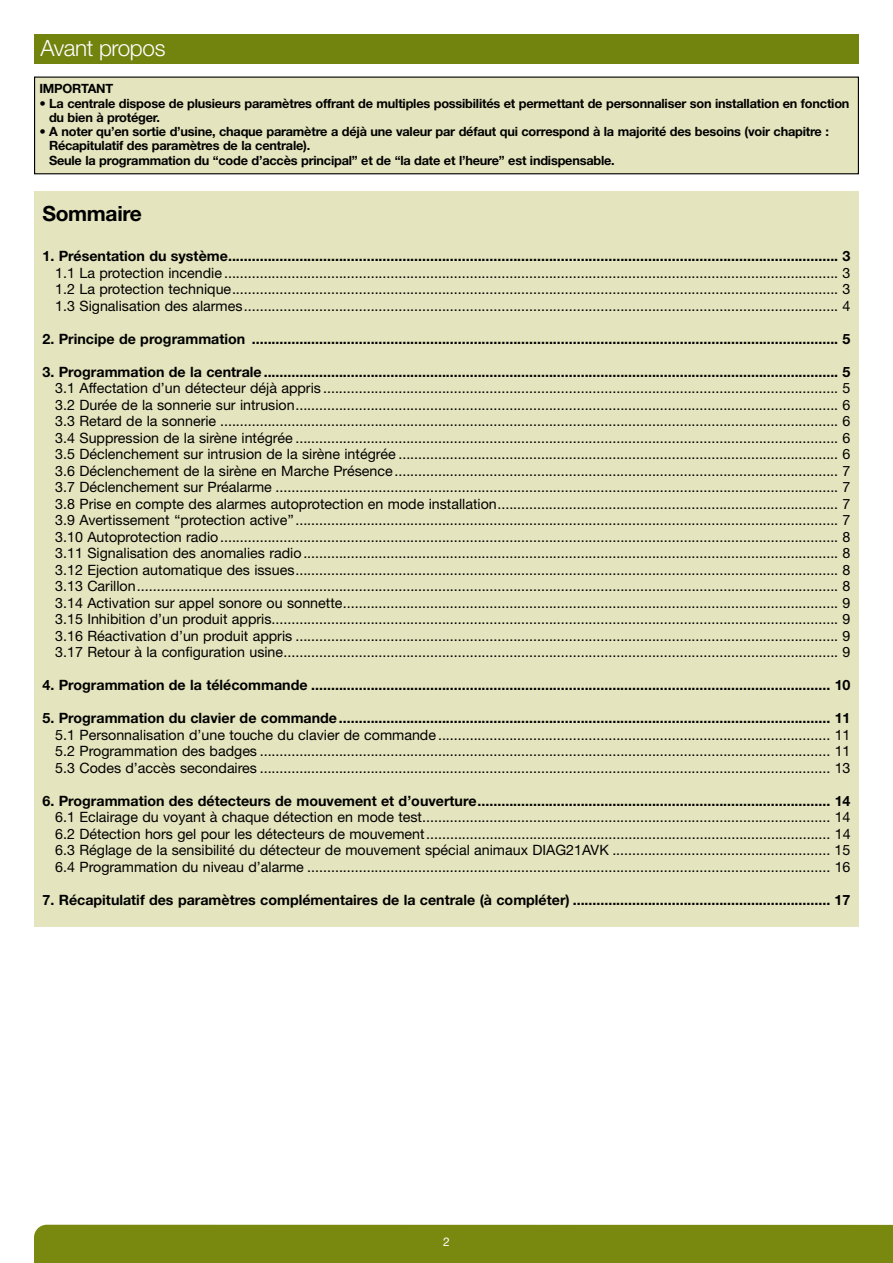
<style>
.page{position:relative;width:893px;height:1263px;background:#fff}
.page>*{position:absolute;margin:0;border:0;box-sizing:border-box;transform-origin:0 0}
.t1{font:300 22.5px "Helvetica Neue LT Com";letter-spacing:-.015em;color:#fff}
.t2{font:700 21px "Helvetica Neue LT Com";letter-spacing:-.015em;color:#000}
.t3{font:14.25px/16.5px "Helvetica Neue LT Com";color:#000;text-align:justify}
.t4{font:700 14.25px "Helvetica Neue LT Com";color:#000}
.t5{font:700 12.75px/14.2px "Helvetica Neue LT Com";letter-spacing:-.015em;color:#000}
.t6{font:12px "Helvetica Neue LT Com";color:#fff}
</style>
<div class="page">
<div style="left:34px;top:1225px;width:858px;height:38px;background:#79880e"></div>
<div style="left:34px;top:34px;width:825px;height:30px;background:#72830e"></div>
<div style="left:35px;top:77px;width:823px;height:97px;background:#e4e4be"></div>
<div style="left:34px;top:77px;width:825px;height:97px;border:1px solid #000"></div>
<div style="left:34px;top:191px;width:825px;height:736px;background:#e4e4be"></div>
<h1 class="t1" style="left:40px;top:40px;width:127px">Avant propos</h1>
<p class="t5" style="left:39px;top:83px;width:75px">IMPORTANT</p>
<p class="t5" style="left:49px;top:97px;width:802px;text-indent:-10px">• La centrale dispose de plusieurs paramètres offrant de multiples possibilités et permettant de personnaliser son installation en fonction du bien à protéger.</p>
<p class="t5" style="left:49px;top:126px;width:781px;text-indent:-10px">• A noter qu’en sortie d’usine, chaque paramètre a déjà une valeur par défaut qui correspond à la majorité des besoins (voir chapitre :<br>Récapitulatif des paramètres de la centrale).<br>Seule la programmation du “code d’accès principal” et de “la date et l’heure” est indispensable.</p>
<h2 class="t2" style="left:43px;top:206px;width:101px">Sommaire</h2>
<p class="t4" style="left:43px;top:251px;width:809px">1. Présentation du système.......................................................................................................................................................... 3</p>
<p class="t3" style="left:55px;top:264px;width:797px">1.1 La protection incendie ........................................................................................................................................................... 3<br>1.2 La protection technique......................................................................................................................................................... 3<br>1.3 Signalisation des alarmes...................................................................................................................................................... 4</p>
<p class="t4" style="left:43px;top:333px;width:809px">2. Principe de programmation .................................................................................................................................................... 5</p>
<p class="t4" style="left:43px;top:366px;width:809px">3. Programmation de la centrale................................................................................................................................................. 5</p>
<p class="t3" style="left:55px;top:380px;width:797px">3.1 Affectation d’un détecteur déjà appris .................................................................................................................................. 5<br>3.2 Durée de la sonnerie sur intrusion......................................................................................................................................... 6<br>3.3 Retard de la sonnerie ............................................................................................................................................................ 6<br>3.4 Suppression de la sirène intégrée ......................................................................................................................................... 6<br>3.5 Déclenchement sur intrusion de la sirène intégrée ............................................................................................................... 6<br>3.6 Déclenchement de la sirène en Marche Présence................................................................................................................ 7<br>3.7 Déclenchement sur Préalarme .............................................................................................................................................. 7<br>3.8 Prise en compte des alarmes autoprotection en mode installation...................................................................................... 7<br>3.9 Avertissement ‘‘protection active’’......................................................................................................................................... 7<br>3.10 Autoprotection radio............................................................................................................................................................ 8<br>3.11 Signalisation des anomalies radio....................................................................................................................................... 8<br>3.12 Ejection automatique des issues......................................................................................................................................... 8<br>3.13 Carillon................................................................................................................................................................................. 8<br>3.14 Activation sur appel sonore ou sonnette............................................................................................................................. 9<br>3.15 Inhibition d’un produit appris............................................................................................................................................... 9<br>3.16 Réactivation d’un produit appris ......................................................................................................................................... 9<br>3.17 Retour à la configuration usine............................................................................................................................................ 9</p>
<p class="t4" style="left:43px;top:680px;width:809px">4. Programmation de la télécommande ................................................................................................................................... 10</p>
<p class="t4" style="left:43px;top:713px;width:809px">5. Programmation du clavier de commande............................................................................................................................ 11</p>
<p class="t3" style="left:55px;top:726px;width:797px">5.1 Personnalisation d’une touche du clavier de commande ................................................................................................... 11<br>5.2 Programmation des badges ................................................................................................................................................ 11<br>5.3 Codes d’accès secondaires ................................................................................................................................................ 13</p>
<p class="t4" style="left:43px;top:795px;width:809px">6. Programmation des détecteurs de mouvement et d’ouverture......................................................................................... 14</p>
<p class="t3" style="left:55px;top:809px;width:797px">6.1 Eclairage du voyant à chaque détection en mode test....................................................................................................... 14<br>6.2 Détection hors gel pour les détecteurs de mouvement...................................................................................................... 14<br>6.3 Réglage de la sensibilité du détecteur de mouvement spécial animaux DIAG21AVK ....................................................... 15<br>6.4 Programmation du niveau d’alarme .................................................................................................................................... 16</p>
<p class="t4" style="left:43px;top:894px;width:809px">7. Récapitulatif des paramètres complémentaires de la centrale (à compléter) ................................................................. 17</p>
<p class="t6" style="left:443px;top:1235px;width:8px">2</p>
</div>
